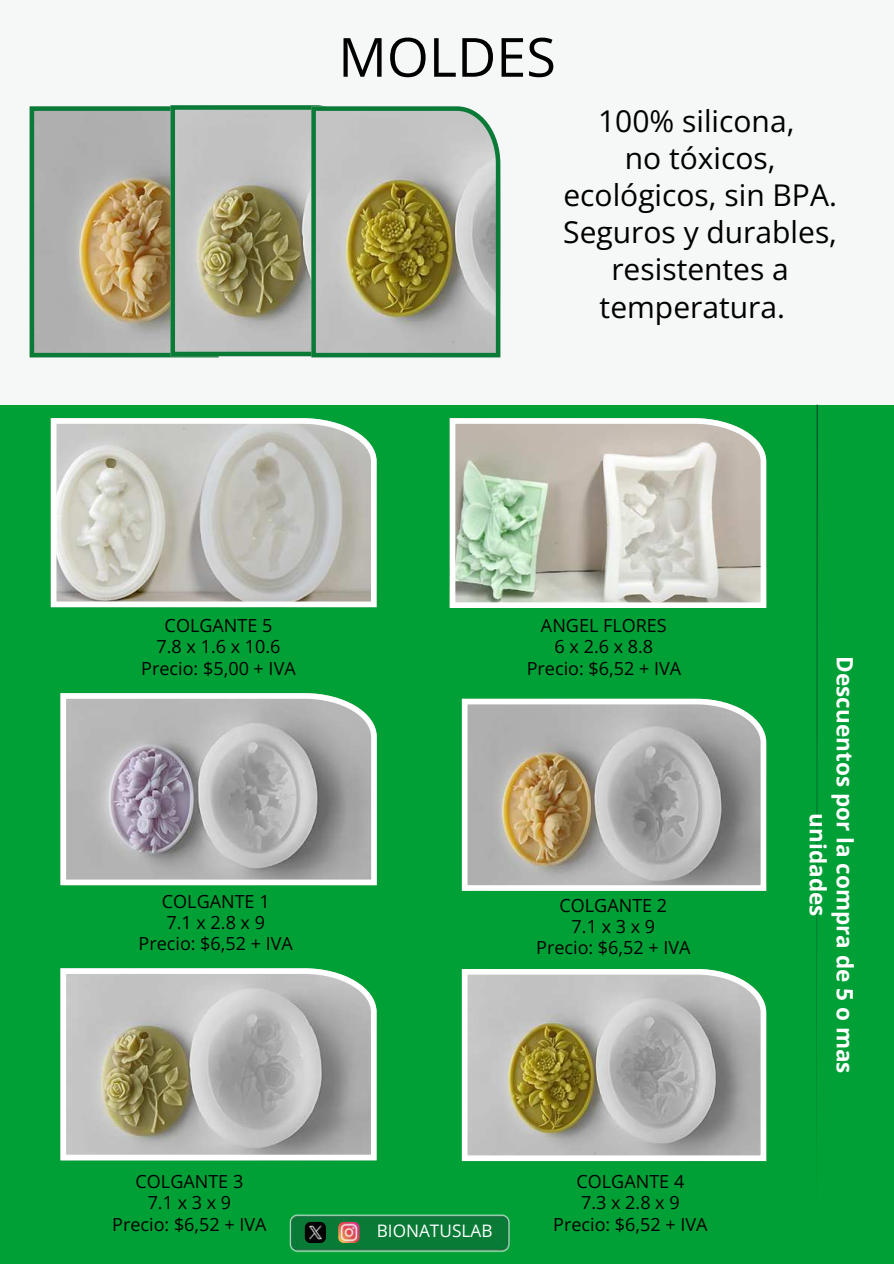
<style>
.page{position:relative;width:894px;height:1264px;background:#fff}
.page>*{position:absolute;margin:0;border:0;box-sizing:border-box;transform-origin:0 0}
.t1{font:54px "Open Sans";color:#000}
.t2{font:30px/37.2px "Open Sans";color:#000;text-align:center}
.t3{font:700 22.5px/27px "Open Sans";color:#fff;text-align:center}
.t4{font:18px/21.3px "Open Sans";color:#000;text-align:center}
.t5{font:17.25px "Open Sans";color:#fff}
</style>
<div class="page">
<div style="left:0;top:0;width:893px;height:1263px;background:#00a036"></div>
<div style="left:0;top:0;width:893px;height:404px;background:#f6f7f7"></div>
<img style="left:30px;top:106px;width:188px;height:251px">
<svg style="left:449px;top:418px;width:317px;height:190px;background:#c5c9bb"></svg>
<svg style="left:60px;top:693px;width:316px;height:192px;background:#b1b2b3"></svg>
<svg style="left:60px;top:968px;width:316px;height:192px;background:#b5b6ae"></svg>
<svg style="left:462px;top:698px;width:304px;height:192px;background:#b0aea4"></svg>
<svg style="left:462px;top:969px;width:304px;height:191px;background:#b5b4a7"></svg>
<svg style="left:816px;top:404px;width:1px;height:735px"></svg>
<img style="left:289px;top:1214px;width:221px;height:39px">
<img style="left:305px;top:1221px;width:21px;height:21px">
<img style="left:338px;top:1221px;width:21px;height:21px;border-radius:6px">
<svg style="left:51px;top:418px;width:325px;height:189px;background:#c6c6c0"></svg>
<svg style="left:170px;top:105px;width:153px;height:251px;background:#a4a893"></svg>
<svg style="left:311px;top:106px;width:189px;height:251px;background:#a5aa8f"></svg>
<h1 class="t1" style="left:338px;top:20px;width:219px">MOLDES</h1>
<h2 class="t2" style="left:563px;top:102px;width:275px">100% silicona,<br>no tóxicos, ecológicos, sin BPA.<br>Seguros y durables, resistentes a temperatura.</h2>
<p class="t4" style="left:141px;top:614px;width:156px">COLGANTE 5<br>7.8 x 1.6 x 10.6<br>Precio: $5,00 + IVA</p>
<p class="t4" style="left:526px;top:614px;width:156px">ANGEL FLORES<br>6 x 2.6 x 8.8<br>Precio: $6,52 + IVA</p>
<p class="t4" style="left:138px;top:890px;width:156px">COLGANTE 1<br>7.1 x 2.8 x 9<br>Precio: $6,52 + IVA</p>
<p class="t4" style="left:536px;top:894px;width:156px">COLGANTE 2<br>7.1 x 3 x 9<br>Precio: $6,52 + IVA</p>
<p class="t4" style="left:112px;top:1170px;width:156px">COLGANTE 3<br>7.1 x 3 x 9<br>Precio: $6,52 + IVA</p>
<p class="t4" style="left:553px;top:1170px;width:156px">COLGANTE 4<br>7.3 x 2.8 x 9<br>Precio: $6,52 + IVA</p>
<p class="t5" style="left:376px;top:1218px;width:117px">BIONATUSLAB</p>
<p class="t3" style="left:858px;top:656px;width:419px;rotate:90deg">Descuentos por la compra de 5 o mas unidades</p>
</div>
